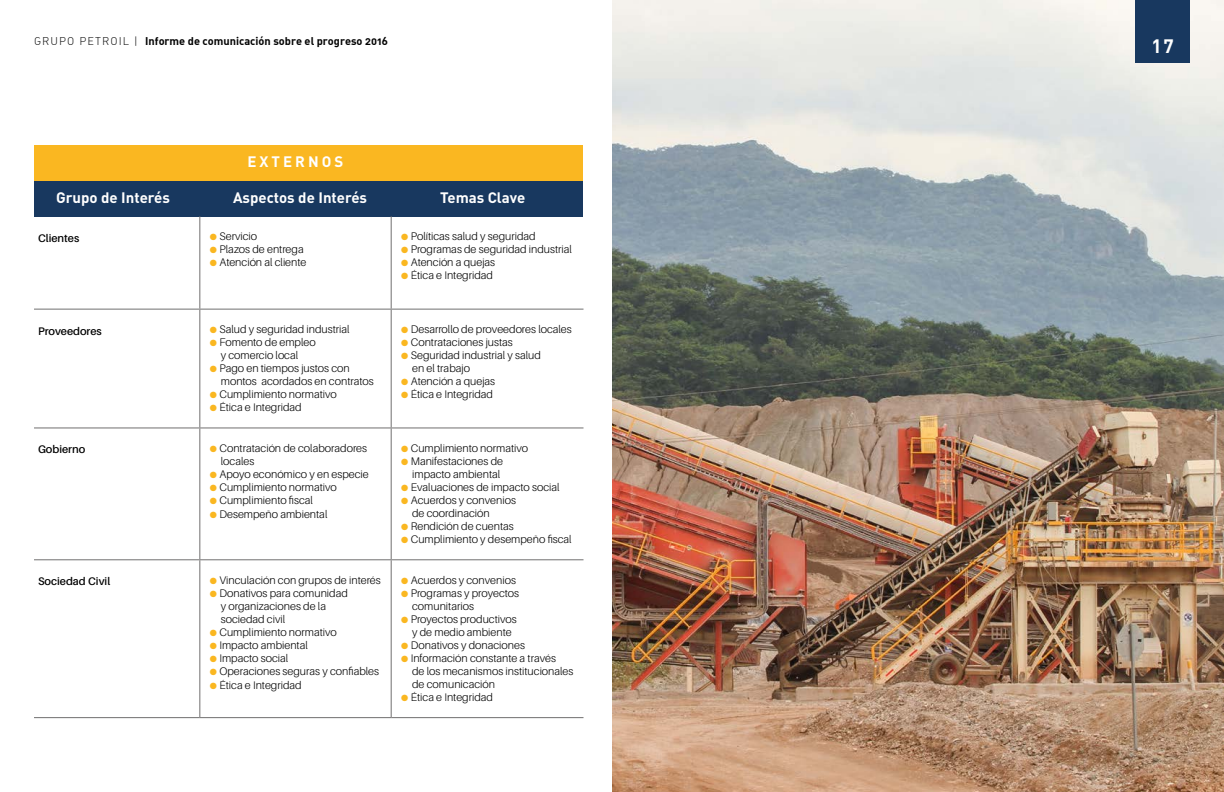
<style>
.page{position:relative;width:1224px;height:792px;background:#fff}
.page>*{position:absolute;margin:0;border:0;box-sizing:border-box;transform-origin:0 0}
.t1{font:19px "DIN Bold";color:#fff}
.t2{font:700 15px "DIN";color:#fff}
.t3{font:700 15px "DIN";letter-spacing:.2em;color:#fff}
.t4{font:300 11px/13px "Aileron";color:#000}
.t5{font:11px "DIN Bold Alternate";color:#000}
.t6{font:600 11px "Aileron";color:#000}
.s1{font-family:"DIN Light Alternate"}
.s2{color:#fab721}
</style>
<div class="page">
<img style="left:612px;top:0;width:612px;height:792px">
<div style="left:34px;top:181px;width:549px;height:35px;background:#18385f"></div>
<div style="left:34px;top:145px;width:549px;height:36px;background:#fab721"></div>
<hr style="left:199px;top:216px;width:1px;height:93px;background:#706f6f">
<hr style="left:391px;top:216px;width:1px;height:93px;background:#706f6f">
<hr style="left:34px;top:309px;width:166px;height:1px;background:#706f6f">
<hr style="left:200px;top:309px;width:191px;height:1px;background:#706f6f">
<hr style="left:199px;top:310px;width:1px;height:117px;background:#706f6f">
<hr style="left:391px;top:309px;width:193px;height:1px;background:#706f6f">
<hr style="left:391px;top:310px;width:1px;height:117px;background:#706f6f">
<hr style="left:34px;top:427px;width:166px;height:1px;background:#706f6f">
<hr style="left:200px;top:427px;width:191px;height:1px;background:#706f6f">
<hr style="left:199px;top:428px;width:1px;height:131px;background:#706f6f">
<hr style="left:391px;top:427px;width:193px;height:1px;background:#706f6f">
<hr style="left:391px;top:428px;width:1px;height:131px;background:#706f6f">
<hr style="left:34px;top:559px;width:166px;height:1px;background:#706f6f">
<hr style="left:200px;top:559px;width:191px;height:1px;background:#706f6f">
<hr style="left:199px;top:560px;width:1px;height:157px;background:#706f6f">
<hr style="left:391px;top:559px;width:193px;height:1px;background:#706f6f">
<hr style="left:391px;top:560px;width:1px;height:157px;background:#706f6f">
<hr style="left:34px;top:717px;width:166px;height:1px;background:#706f6f">
<hr style="left:200px;top:717px;width:191px;height:1px;background:#706f6f">
<hr style="left:391px;top:717px;width:193px;height:1px;background:#706f6f">
<div style="left:1135px;top:0;width:55px;height:63px;background:#18385f"></div>
<p class="t5" style="left:34px;top:34px;width:355px"><span class="s1">GRUPO PETROIL |</span> Informe de comunicación sobre el progreso 2016</p>
<h2 class="t3" style="left:247px;top:152px;width:97px">EXTERNOS</h2>
<h2 class="t2" style="left:56px;top:188px;width:115px">Grupo de Interés</h2>
<h2 class="t2" style="left:233px;top:188px;width:136px">Aspectos de Interés</h2>
<h2 class="t2" style="left:440px;top:188px;width:87px">Temas Clave</h2>
<p class="t6" style="left:38px;top:232px;width:43px">Clientes</p>
<p class="t4" style="left:210px;top:230px;width:49px"><span class="s2">●</span> Servicio</p>
<p class="t4" style="left:210px;top:243px;width:95px"><span class="s2">●</span> Plazos de entrega</p>
<p class="t4" style="left:210px;top:256px;width:98px"><span class="s2">●</span> Atención al cliente</p>
<p class="t6" style="left:38px;top:325px;width:65px">Proveedores</p>
<p class="t4" style="left:210px;top:323px;width:141px"><span class="s2">●</span> Salud y seguridad industrial</p>
<p class="t4" style="left:210px;top:336px;width:107px;text-align:center"><span class="s2">●</span> Fomento de empleo y comercio local</p>
<p class="t4" style="left:221px;top:362px;width:154px;text-indent:-11px"><span class="s2">●</span> Pago en tiempos justos con montos acordados en contratos</p>
<p class="t4" style="left:210px;top:388px;width:129px"><span class="s2">●</span> Cumplimiento normativo</p>
<p class="t4" style="left:210px;top:401px;width:93px"><span class="s2">●</span> Ética e Integridad</p>
<p class="t6" style="left:38px;top:444px;width:49px">Gobierno</p>
<p class="t4" style="left:221px;top:442px;width:148px;text-indent:-11px"><span class="s2">●</span> Contratación de colaboradores locales</p>
<p class="t4" style="left:210px;top:468px;width:161px"><span class="s2">●</span> Apoyo económico y en especie</p>
<p class="t4" style="left:210px;top:481px;width:129px"><span class="s2">●</span> Cumplimiento normativo</p>
<p class="t4" style="left:210px;top:494px;width:105px"><span class="s2">●</span> Cumplimiento fiscal</p>
<p class="t4" style="left:210px;top:508px;width:119px"><span class="s2">●</span> Desempeño ambiental</p>
<p class="t6" style="left:38px;top:575px;width:74px">Sociedad Civil</p>
<p class="t4" style="left:210px;top:573px;width:172px"><span class="s2">●</span> Vinculación con grupos de interés</p>
<p class="t4" style="left:221px;top:586px;width:129px;text-indent:-11px"><span class="s2">●</span> Donativos para comunidad y organizaciones de la sociedad civil</p>
<p class="t4" style="left:210px;top:625px;width:129px"><span class="s2">●</span> Cumplimiento normativo</p>
<p class="t4" style="left:210px;top:638px;width:100px"><span class="s2">●</span> Impacto ambiental</p>
<p class="t4" style="left:210px;top:651px;width:80px"><span class="s2">●</span> Impacto social</p>
<p class="t4" style="left:210px;top:664px;width:171px"><span class="s2">●</span> Operaciones seguras y confiables</p>
<p class="t4" style="left:210px;top:679px;width:93px"><span class="s2">●</span> Ética e Integridad</p>
<p class="t4" style="left:401px;top:230px;width:136px"><span class="s2">●</span> Políticas salud y seguridad</p>
<p class="t4" style="left:401px;top:243px;width:172px"><span class="s2">●</span> Programas de seguridad industrial</p>
<p class="t4" style="left:401px;top:256px;width:96px"><span class="s2">●</span> Atención a quejas</p>
<p class="t4" style="left:401px;top:269px;width:93px"><span class="s2">●</span> Ética e Integridad</p>
<p class="t4" style="left:401px;top:323px;width:172px"><span class="s2">●</span> Desarrollo de proveedores locales</p>
<p class="t4" style="left:401px;top:336px;width:113px"><span class="s2">●</span> Contrataciones justas</p>
<p class="t4" style="left:412px;top:349px;width:130px;text-indent:-11px"><span class="s2">●</span> Seguridad industrial y salud en el trabajo</p>
<p class="t4" style="left:401px;top:375px;width:96px"><span class="s2">●</span> Atención a quejas</p>
<p class="t4" style="left:401px;top:388px;width:93px"><span class="s2">●</span> Ética e Integridad</p>
<p class="t4" style="left:401px;top:442px;width:129px"><span class="s2">●</span> Cumplimiento normativo</p>
<p class="t4" style="left:401px;top:455px;width:103px;text-align:right"><span class="s2">●</span> Manifestaciones de impacto ambiental</p>
<p class="t4" style="left:401px;top:481px;width:160px"><span class="s2">●</span> Evaluaciones de impacto social</p>
<p class="t4" style="left:412px;top:494px;width:105px;text-indent:-11px"><span class="s2">●</span> Acuerdos y convenios de coordinación</p>
<p class="t4" style="left:401px;top:520px;width:114px"><span class="s2">●</span> Rendición de cuentas</p>
<p class="t4" style="left:401px;top:533px;width:172px"><span class="s2">●</span> Cumplimiento y desempeño fiscal</p>
<p class="t4" style="left:401px;top:573px;width:116px"><span class="s2">●</span> Acuerdos y convenios</p>
<p class="t4" style="left:412px;top:586px;width:109px;text-indent:-11px"><span class="s2">●</span> Programas y proyectos comunitarios</p>
<p class="t4" style="left:401px;top:612px;width:117px;text-align:center"><span class="s2">●</span> Proyectos productivos y de medio ambiente</p>
<p class="t4" style="left:401px;top:638px;width:125px"><span class="s2">●</span> Donativos y donaciones</p>
<p class="t4" style="left:412px;top:651px;width:163px;text-indent:-11px"><span class="s2">●</span> Información constante a través<br>de los mecanismos institucionales de comunicación</p>
<p class="t4" style="left:401px;top:690px;width:93px"><span class="s2">●</span> Ética e Integridad</p>
<h1 class="t1" style="left:1151px;top:34px;width:24px">17</h1>
</div>
